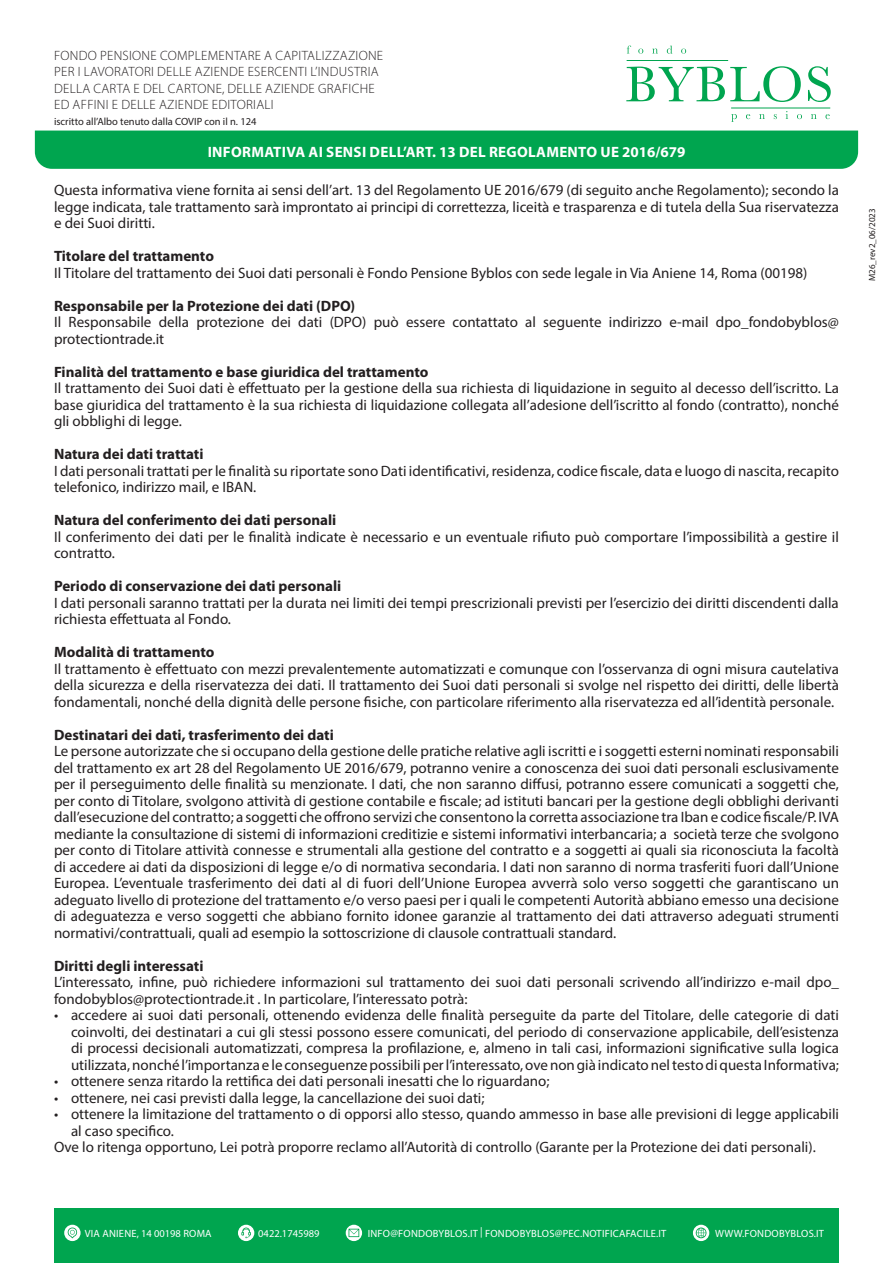
<style>
.page{position:relative;width:893px;height:1263px;background:#fff}
.page>*{position:absolute;margin:0;border:0;box-sizing:border-box;transform-origin:0 0}
.t1{font:15px/16.5px "Myriad Pro";color:#231f20}
.t2{font:700 15px "Myriad Pro";color:#231f20}
.t3{font:700 15px "Myriad Pro";letter-spacing:.02em;color:#fff}
.t4{font:300 13.5px/16.2px "Myriad Pro";letter-spacing:.02em;color:#231f20}
.t5{font:10.5px "Myriad Pro";letter-spacing:.02em;color:#fff}
.t6{font:10.5px "Myriad Pro";color:#231f20}
.t7{font:10.5px "Myriad Pro";color:#fff}
.t8{font:9px "Myriad Pro";color:#231f20}
</style>
<div class="page">
<div style="left:35px;top:131px;width:823px;height:38px;background:#00a54f"></div>
<svg style="left:626px;top:66px;width:175px;height:36px"></svg>
<svg style="left:808px;top:66px;width:23px;height:36px"></svg>
<hr style="left:627px;top:60px;width:101px;height:1px;background:#00a54f">
<hr style="left:731px;top:108px;width:99px;height:1px;background:#00a54f">
<svg style="left:627px;top:46px;width:4px;height:7px"></svg>
<svg style="left:638px;top:49px;width:5px;height:5px"></svg>
<svg style="left:652px;top:49px;width:6px;height:4px"></svg>
<svg style="left:667px;top:46px;width:5px;height:8px"></svg>
<svg style="left:681px;top:49px;width:5px;height:5px"></svg>
<svg style="left:731px;top:114px;width:6px;height:8px"></svg>
<svg style="left:746px;top:114px;width:4px;height:5px"></svg>
<svg style="left:759px;top:114px;width:6px;height:5px"></svg>
<svg style="left:774px;top:114px;width:3px;height:5px"></svg>
<svg style="left:786px;top:111px;width:2px;height:8px"></svg>
<svg style="left:797px;top:114px;width:5px;height:5px"></svg>
<svg style="left:811px;top:114px;width:6px;height:5px"></svg>
<svg style="left:825px;top:114px;width:5px;height:5px"></svg>
<div style="left:54px;top:1209px;width:785px;height:54px;background:#00a54f"></div>
<svg style="left:64px;top:1225px;width:17px;height:16px"></svg>
<svg style="left:67px;top:1227px;width:11px;height:11px"></svg>
<svg style="left:238px;top:1225px;width:16px;height:16px"></svg>
<svg style="left:241px;top:1227px;width:10px;height:11px"></svg>
<svg style="left:346px;top:1225px;width:16px;height:16px"></svg>
<svg style="left:349px;top:1229px;width:10px;height:8px"></svg>
<svg style="left:693px;top:1225px;width:16px;height:16px"></svg>
<svg style="left:696px;top:1227px;width:10px;height:11px"></svg>
<p class="t4" style="left:54px;top:48px;width:331px">FONDO PENSIONE COMPLEMENTARE A CAPITALIZZAZIONE PER I LAVORATORI DELLE AZIENDE ESERCENTI L’INDUSTRIA DELLA CARTA E DEL CARTONE, DELLE AZIENDE GRAFICHE ED AFFINI E DELLE AZIENDE EDITORIALI</p>
<p class="t6" style="left:54px;top:115px;width:204px">iscritto all’Albo tenuto dalla COVIP con il n. 124</p>
<p class="t3" style="left:208px;top:142px;width:479px">INFORMATIVA AI SENSI DELL’ART. 13 DEL REGOLAMENTO UE 2016/679</p>
<p class="t1" style="left:54px;top:182px;width:786px;text-align:justify">Questa informativa viene fornita ai sensi dell’art. 13 del Regolamento UE 2016/679 (di seguito anche Regolamento); secondo la legge indicata, tale trattamento sarà improntato ai principi di correttezza, liceità e trasparenza e di tutela della Sua riservatezza e dei Suoi diritti.</p>
<p class="t2" style="left:54px;top:246px;width:162px">Titolare del trattamento</p>
<p class="t1" style="left:54px;top:264px;width:755px">Il Titolare del trattamento dei Suoi dati personali è Fondo Pensione Byblos con sede legale in Via Aniene 14, Roma (00198)</p>
<p class="t2" style="left:54px;top:296px;width:303px">Responsabile per la Protezione dei dati (DPO)</p>
<p class="t1" style="left:54px;top:314px;width:786px">Il Responsabile della protezione dei dati (DPO) può essere contattato al seguente indirizzo e-mail dpo_fondobyblos@ protectiontrade.it</p>
<p class="t2" style="left:54px;top:362px;width:376px">Finalità del trattamento e base giuridica del trattamento</p>
<p class="t1" style="left:54px;top:380px;width:786px;text-align:justify">Il trattamento dei Suoi dati è effettuato per la gestione della sua richiesta di liquidazione in seguito al decesso dell’iscritto. La base giuridica del trattamento è la sua richiesta di liquidazione collegata all’adesione dell’iscritto al fondo (contratto), nonché gli obblighi di legge.</p>
<p class="t2" style="left:54px;top:444px;width:151px">Natura dei dati trattati</p>
<p class="t1" style="left:54px;top:462px;width:786px">I dati personali trattati per le finalità su riportate sono Dati identificativi, residenza, codice fiscale, data e luogo di nascita, recapito telefonico, indirizzo mail, e IBAN.</p>
<p class="t2" style="left:54px;top:510px;width:284px">Natura del conferimento dei dati personali</p>
<p class="t1" style="left:54px;top:528px;width:786px">Il conferimento dei dati per le finalità indicate è necessario e un eventuale rifiuto può comportare l’impossibilità a gestire il contratto.</p>
<p class="t2" style="left:54px;top:576px;width:289px">Periodo di conservazione dei dati personali</p>
<p class="t1" style="left:54px;top:594px;width:786px">I dati personali saranno trattati per la durata nei limiti dei tempi prescrizionali previsti per l’esercizio dei diritti discendenti dalla richiesta effettuata al Fondo.</p>
<p class="t2" style="left:54px;top:642px;width:162px">Modalità di trattamento</p>
<p class="t1" style="left:54px;top:660px;width:786px;text-align:justify">Il trattamento è effettuato con mezzi prevalentemente automatizzati e comunque con l’osservanza di ogni misura cautelativa della sicurezza e della riservatezza dei dati. Il trattamento dei Suoi dati personali si svolge nel rispetto dei diritti, delle libertà fondamentali, nonché della dignità delle persone fisiche, con particolare riferimento alla riservatezza ed all’identità personale.</p>
<p class="t2" style="left:54px;top:725px;width:281px">Destinatari dei dati, trasferimento dei dati</p>
<p class="t1" style="left:54px;top:743px;width:787px;text-align:justify">Le persone autorizzate che si occupano della gestione delle pratiche relative agli iscritti e i soggetti esterni nominati responsabili del trattamento ex art 28 del Regolamento UE 2016/679, potranno venire a conoscenza dei suoi dati personali esclusivamente per il perseguimento delle finalità su menzionate. I dati, che non saranno diffusi, potranno essere comunicati a soggetti che, per conto di Titolare, svolgono attività di gestione contabile e fiscale; ad istituti bancari per la gestione degli obblighi derivanti dall’esecuzione del contratto; a soggetti che offrono servizi che consentono la corretta associazione tra Iban e codice fiscale/P. IVA mediante la consultazione di sistemi di informazioni creditizie e sistemi informativi interbancaria; a società terze che svolgono per conto di Titolare attività connesse e strumentali alla gestione del contratto e a soggetti ai quali sia riconosciuta la facoltà di accedere ai dati da disposizioni di legge e/o di normativa secondaria. I dati non saranno di norma trasferiti fuori dall’Unione Europea. L’eventuale trasferimento dei dati al di fuori dell’Unione Europea avverrà solo verso soggetti che garantiscano un adeguato livello di protezione del trattamento e/o verso paesi per i quali le competenti Autorità abbiano emesso una decisione di adeguatezza e verso soggetti che abbiano fornito idonee garanzie al trattamento dei dati attraverso adeguati strumenti normativi/contrattuali, quali ad esempio la sottoscrizione di clausole contrattuali standard.</p>
<p class="t2" style="left:54px;top:956px;width:151px">Diritti degli interessati</p>
<p class="t1" style="left:54px;top:974px;width:786px">L’interessato, infine, può richiedere informazioni sul trattamento dei suoi dati personali scrivendo all’indirizzo e-mail dpo_ fondobyblos@protectiontrade.it . In particolare, l’interessato potrà:</p>
<p class="t1" style="left:71px;top:1007px;width:770px;text-align:justify;text-indent:-17px">• accedere ai suoi dati personali, ottenendo evidenza delle finalità perseguite da parte del Titolare, delle categorie di dati coinvolti, dei destinatari a cui gli stessi possono essere comunicati, del periodo di conservazione applicabile, dell’esistenza di processi decisionali automatizzati, compresa la profilazione, e, almeno in tali casi, informazioni significative sulla logica utilizzata, nonché l’importanza e le conseguenze possibili per l’interessato, ove non già indicato nel testo di questa Informativa;</p>
<p class="t1" style="left:54px;top:1073px;width:497px">• ottenere senza ritardo la rettifica dei dati personali inesatti che lo riguardano;</p>
<p class="t1" style="left:54px;top:1089px;width:432px">• ottenere, nei casi previsti dalla legge, la cancellazione dei suoi dati;</p>
<p class="t1" style="left:71px;top:1106px;width:770px;text-indent:-17px">• ottenere la limitazione del trattamento o di opporsi allo stesso, quando ammesso in base alle previsioni di legge applicabili al caso specifico.</p>
<p class="t1" style="left:54px;top:1139px;width:763px">Ove lo ritenga opportuno, Lei potrà proporre reclamo all’Autorità di controllo (Garante per la Protezione dei dati personali).</p>
<p class="t5" style="left:85px;top:1226px;width:128px">VIA ANIENE, 14 00198 ROMA</p>
<p class="t7" style="left:258px;top:1226px;width:63px">0422.1745989</p>
<p class="t5" style="left:368px;top:1226px;width:300px">INFO@FONDOBYBLOS.IT | FONDOBYBLOS@PEC.NOTIFICAFACILE.IT</p>
<p class="t5" style="left:715px;top:1226px;width:110px">WWW.FONDOBYBLOS.IT</p>
<p class="t8" style="left:867px;top:281px;width:74px;rotate:-90deg">M26_rev2_06/2023</p>
</div>
